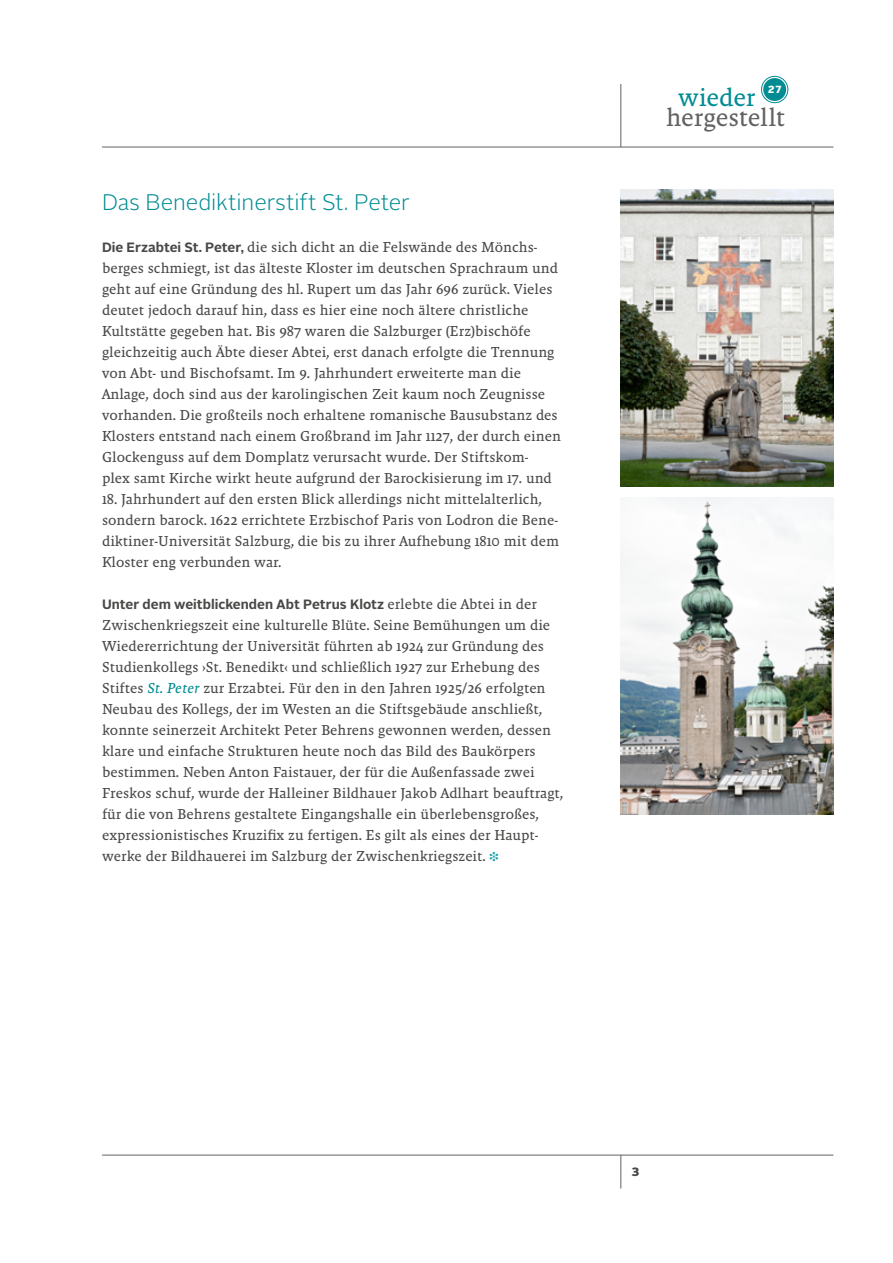
<style>
.page{position:relative;width:893px;height:1263px;background:#fff}
.page>*{position:absolute;margin:0;border:0;box-sizing:border-box;transform-origin:0 0}
.t1{font:25.65px "Malaga OT";letter-spacing:-.01em;color:#626261}
.t2{font:25.65px "Malaga OT";letter-spacing:-.015em;color:#008c92}
.t3{font:300 22.5px "Alright Sans";letter-spacing:-.005em;color:#008c92}
.t4{font:14.7px/21px "Malaga OT";color:#484847}
.t5{font:700 13.5px "Alright Sans";color:#484847}
.t6{font:900 12px "Alright Sans";color:#484847}
.t7{font:900 10.35px "Alright Sans";color:#fff}
.s1{font-family:"Alright Sans";font-weight:700;font-size:13.5px}
.s2{font-family:"Malaga OT";font-weight:400;font-size:14.7px}
.s3{font-style:italic;color:#008c92}
.s4{color:#009ba2}
</style>
<div class="page">
<hr style="left:102px;top:147px;width:731px;height:1px;background:#626261">
<hr style="left:102px;top:1155px;width:731px;height:1px;background:#626261">
<div style="left:763px;top:78px;width:23px;height:23px;background:#008c92;border-radius:50%"></div>
<div style="left:761px;top:76px;width:27px;height:27px;border:1px solid #008c92;border-radius:50%"></div>
<hr style="left:621px;top:84px;width:1px;height:63px;background:#626261">
<hr style="left:621px;top:1155px;width:1px;height:33px;background:#626261">
<img style="left:621px;top:497px;width:212px;height:317px">
<img style="left:621px;top:189px;width:212px;height:298px">
<h2 class="t3" style="left:102px;top:187px;width:309px">Das Benediktinerstift St. Peter</h2>
<p class="t4" style="left:102px;top:236px;width:460px"><span class="s1">Die Erzabtei St. Peter,</span> die sich dicht an die Felswände des Mönchs&shy;berges schmiegt, ist das älteste Kloster im deutschen Sprachraum und geht auf eine Gründung des hl. Rupert um das Jahr 696 zurück. Vieles deutet jedoch darauf hin, dass es hier eine noch ältere christliche Kultstätte gegeben hat. Bis 987 waren die Salzburger (Erz)bischöfe gleichzeitig auch Äbte dieser Abtei, erst danach erfolgte die Trennung von Abt- und Bischofsamt. Im 9. Jahrhundert erweiterte man die Anlage, doch sind aus der karolingischen Zeit kaum noch Zeugnisse vorhanden. Die großteils noch erhaltene romanische Bausubstanz des Klosters entstand nach einem Großbrand im Jahr 1127, der durch einen Glockenguss auf dem Domplatz verursacht wurde. Der Stiftskom-<br>plex samt Kirche wirkt heute aufgrund der Barockisierung im 17. und</p>
<p class="t4" style="left:102px;top:488px;width:459px">18. Jahrhundert auf den ersten Blick allerdings nicht mittelalterlich, sondern barock. 1622 errichtete Erzbischof Paris von Lodron die Bene&shy;diktiner-Universität Salzburg, die bis zu ihrer Aufhebung 1810 mit dem Kloster eng verbunden war.</p>
<p class="t5" style="left:102px;top:595px;width:436px">Unter dem weitblickenden Abt Petrus Klotz <span class="s2">erlebte die Abtei in der</span></p>
<p class="t4" style="left:102px;top:614px;width:463px">Zwischenkriegszeit eine kulturelle Blüte. Seine Bemühungen um die Wiedererrichtung der Universität führten ab 1924 zur Gründung des Studienkollegs ›St. Benedikt‹ und schließlich 1927 zur Erhebung des Stiftes <span class="s3">St. Peter</span> zur Erzabtei. Für den in den Jahren 1925/26 erfolgten Neubau des Kollegs, der im Westen an die Stiftsgebäude anschließt, konnte seinerzeit Architekt Peter Behrens gewonnen werden, dessen klare und einfache Strukturen heute noch das Bild des Baukörpers bestimmen. Neben Anton Faistauer, der für die Außenfassade zwei Freskos schuf, wurde der Halleiner Bildhauer Jakob Adlhart beauftragt, für die von Behrens gestaltete Eingangshalle ein überlebensgroßes, expressionistisches Kruzifix zu fertigen. Es gilt als eines der Haupt&shy;werke der Bildhauerei im Salzburg der Zwischenkriegszeit. <span class="s4">❉</span></p>
<h1 class="t2" style="left:678px;top:83px;width:79px">wieder</h1>
<p class="t7" style="left:768px;top:82px;width:15px">27</p>
<h1 class="t1" style="left:666px;top:103px;width:120px">hergestellt</h1>
<p class="t6" style="left:631px;top:1163px;width:9px">3</p>
</div>
